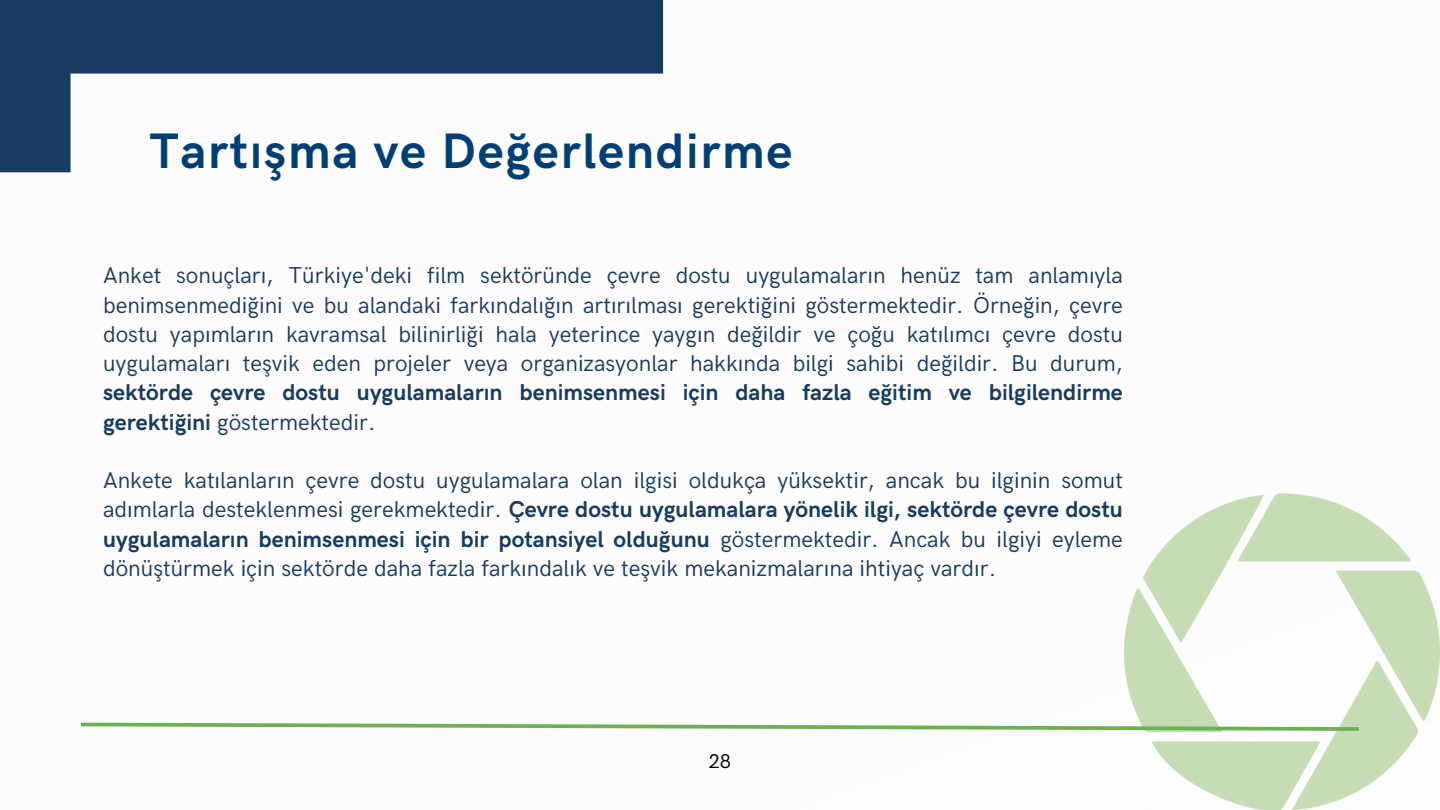
<style>
.page{position:relative;width:1440px;height:810px;background:#fff}
.page>*{position:absolute;margin:0;border:0;box-sizing:border-box;transform-origin:0 0}
.t1{font:700 50px "HK Grotesk";letter-spacing:.035em;color:#003f73}
.t2{font:23px/29.2px "HK Grotesk";color:#183c5f;text-align:justify}
.t3{font:20px "HK Grotesk";color:#000}
.s1{font-weight:700}
</style>
<div class="page">
<svg style="left:0;top:0;width:663px;height:172px"></svg>
<img style="left:1125px;top:494px;width:315px;height:316px">
<svg style="left:81px;top:721px;width:1282px;height:12px"></svg>
<p class="t1" style="left:150px;top:123px;width:644px">Tartışma ve Değerlendirme</p>
<h1 class="t2" style="left:103px;top:262px;width:1021px">Anket sonuçları, Türkiye'deki fi lm sektöründe çevre dostu uygulamaların henüz tam anlamıyla beni msenmediği ni ve bu alandaki farkındalığın artırılması gerektiği ni göstermektedi r. Örneği n, çevre dostu yapımların kavramsal bi li ni rliği hala yeteri nce yaygın deği ldi r ve çoğu katılımcı çevre dostu uygulamaları teşvi k eden projeler veya organizasyonlar hakkında bi lgi sahi bi deği ldi r. Bu durum, <span class="s1">sektörde çevre dostu uygulamaların benimsenmesi için daha fazla eğitim ve bilgilendirme gerektiğini</span> göstermektedi r.</h1>
<p class="t2" style="left:103px;top:466px;width:1021px">Ankete katılanların çevre dostu uygulamalara olan i lgisi oldukça yüksekti r, ancak bu i lgi ni n somut adımlarla desteklenmesi gerekmektedi r. <span class="s1">Çevre dostu uygulamalara yönelik ilgi, sektörde çevre dostu uygulamaların benimsenmesi için bir potansiyel olduğunu</span> göstermektedi r. Ancak bu i lgiyi eyleme dönüştürmek içi n sektörde daha fazla farkındalık ve teşvi k mekanizmalarına i htiyaç vardır.</p>
<p class="t3" style="left:709px;top:750px;width:24px">28</p>
</div>
